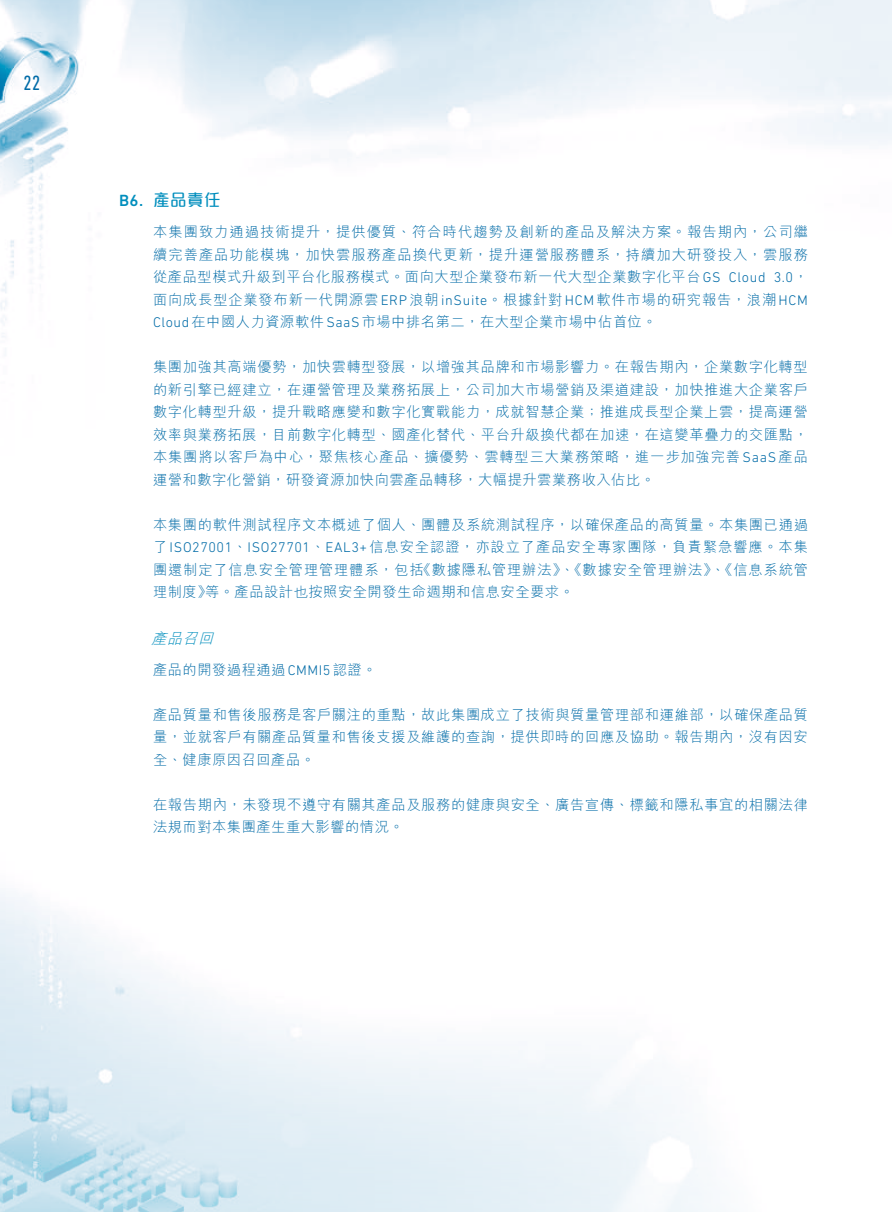
<style>
.page{position:relative;width:893px;height:1212px;background:#fff}
.page>*{position:absolute;margin:0;border:0;box-sizing:border-box;transform-origin:0 0}
.t1{font:condensed 21px "DIN Next LT Pro";color:#006ba7}
._4__副標題{font:500 16.5px "M Elle HK";color:#008ebd}
._5__副副標題{font:italic 300 15px "M Hei HK";color:#008ebd}
._1__內文{font:300 14.25px/22.5px "M Hei HK";letter-spacing:.045em;color:#006ba7;text-align:justify}
.s1{font-family:"DIN Next LT Pro"}
</style>
<div class="page">
<img style="left:0;top:0;width:892px;height:1212px">
<h1 class="t1" style="left:23px;top:71px;width:18px">22</h1>
<p class="_4__副標題" style="left:119px;top:192px;width:103px"><span class="s1">B6.</span> 產品責任</p>
<p class="_1__內文" style="left:153px;top:220px;width:656px">本集團致力通過技術提升，提供優質、符合時代趨勢及創新的產品及解決方案。報告期內，公司繼續完善產品功能模塊，加快雲服務產品換代更新，提升運營服務體系，持續加大研發投入，雲服務從產品型模式升級到平台化服務模式。面向大型企業發布新一代大型企業數字化平台<span class="s1">GS Cloud 3.0</span>，面向成長型企業發布新一代開源雲<span class="s1">ERP</span>浪朝<span class="s1">inSuite</span>。根據針對<span class="s1">HCM</span>軟件市場的研究報告，浪潮<span class="s1">HCM Cloud</span>在中國人力資源軟件<span class="s1">SaaS</span>市場中排名第二，在大型企業市場中佔首位。</p>
<p class="_1__內文" style="left:153px;top:355px;width:656px">集團加強其高端優勢，加快雲轉型發展，以增強其品牌和市場影響力。在報告期內，企業數字化轉型的新引擎已經建立，在運營管理及業務拓展上，公司加大市場營銷及渠道建設，加快推進大企業客戶數字化轉型升級，提升戰略應變和數字化實戰能力，成就智慧企業；推進成長型企業上雲，提高運營效率與業務拓展，目前數字化轉型、國產化替代、平台升級換代都在加速，在這變革疊力的交匯點，本集團將以客戶為中心，聚焦核心產品、擴優勢、雲轉型三大業務策略，進一步加強完善 <span class="s1">SaaS</span>產品運營和數字化營銷，研發資源加快向雲產品轉移，大幅提升雲業務收入佔比。</p>
<p class="_1__內文" style="left:153px;top:513px;width:656px">本集團的軟件測試程序文本概述了個人、團體及系統測試程序，以確保產品的高質量。本集團已通過了<span class="s1">ISO27001</span>、<span class="s1">ISO27701</span>、<span class="s1">EAL3+</span>信息安全認證，亦設立了產品安全專家團隊，負責緊急響應。本集團還制定了信息安全管理管理體系，包括《數據隱私管理辦法》、《數據安全管理辦法》、《信息系統管理制度》等。產品設計也按照安全開發生命週期和信息安全要求。</p>
<p class="_5__副副標題" style="left:152px;top:630px;width:67px">產品召回</p>
<p class="_1__內文" style="left:153px;top:658px;width:225px">產品的開發過程通過<span class="s1">CMMI5</span>認證。</p>
<p class="_1__內文" style="left:153px;top:703px;width:656px">產品質量和售後服務是客戶關注的重點，故此集團成立了技術與質量管理部和運維部，以確保產品質量，並就客戶有關產品質量和售後支援及維護的查詢，提供即時的回應及協助。報告期內，沒有因安全、健康原因召回產品。</p>
<p class="_1__內文" style="left:153px;top:793px;width:656px">在報告期內，未發現不遵守有關其產品及服務的健康與安全、廣告宣傳、標籤和隱私事宜的相關法律法規而對本集團產生重大影響的情況。</p>
</div>
